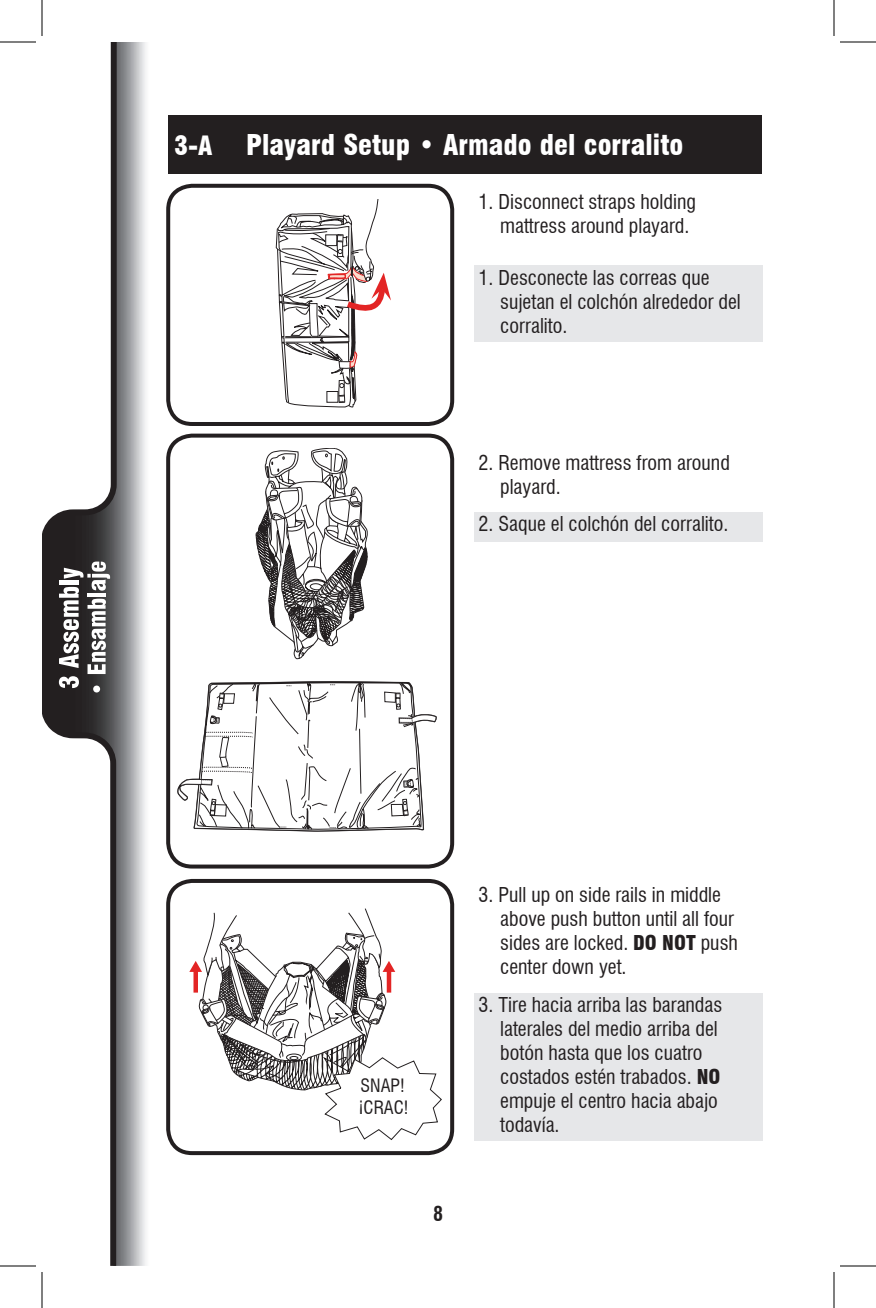
<style>
.page{position:relative;width:876px;height:1308px;background:#fff}
.page>*{position:absolute;margin:0;border:0;box-sizing:border-box;transform-origin:0 0}
.t1{font:900 condensed 28px "Swiss 721 BT";color:#fff}
.t2{font:condensed 20px/24px "Swiss 721 BT";color:#231f20}
.t3{font:700 condensed 20px "Swiss 721 BT";color:#231f20}
.t4{font:condensed 18px/21.6px "Swiss 721 BT";color:#231f20}
.s1{font-size:26px}
.s2{font-weight:900}
</style>
<div class="page">
<svg style="left:42px;top:42px;width:75px;height:1224px"></svg>
<div style="left:42px;top:536px;width:6px;height:173px;background:#231f20"></div>
<svg style="left:59px;top:562px;width:51px;height:131px"></svg>
<div style="left:166px;top:879px;width:288px;height:276px;border:4px solid #231f20;border-radius:24px"></div>
<div style="left:166px;top:434px;width:288px;height:435px;border:4px solid #231f20;border-radius:24px"></div>
<div style="left:168px;top:115px;width:594px;height:59px;background:#231f20"></div>
<div style="left:475px;top:993px;width:288px;height:147px;background:#e6e7e9"></div>
<div style="left:166px;top:184px;width:288px;height:242px;border:4px solid #231f20;border-radius:24px"></div>
<svg style="left:177px;top:681px;width:260px;height:151px"></svg>
<div style="left:475px;top:265px;width:288px;height:76px;background:#e6e7e9"></div>
<div style="left:475px;top:512px;width:288px;height:29px;background:#e6e7e9"></div>
<svg style="left:189px;top:908px;width:253px;height:232px"></svg>
<svg style="left:256px;top:448px;width:112px;height:211px"></svg>
<svg style="left:276px;top:200px;width:115px;height:207px"></svg>
<hr style="left:0;top:42px;width:36px;height:1px;background:#000">
<hr style="left:840px;top:42px;width:36px;height:1px;background:#000">
<hr style="left:0;top:1266px;width:36px;height:1px;background:#000">
<hr style="left:840px;top:1266px;width:36px;height:1px;background:#000">
<hr style="left:42px;top:0;width:1px;height:36px;background:#000">
<hr style="left:42px;top:1272px;width:1px;height:36px;background:#000">
<hr style="left:834px;top:0;width:1px;height:36px;background:#000">
<hr style="left:834px;top:1272px;width:1px;height:36px;background:#000">
<h1 class="t1" style="left:174px;top:128px;width:511px"><span class="s1">3-A</span> Playard Setup • Armado del corralito</h1>
<p class="t2" style="left:500px;top:190px;width:197px;text-indent:-22px">1. Disconnect straps holding mattress around playard.</p>
<p class="t2" style="left:500px;top:265px;width:242px;text-indent:-22px">1. Desconecte las correas que sujetan el colchón alrededor del corralito.</p>
<p class="t2" style="left:500px;top:451px;width:231px;text-indent:-22px">2. Remove mattress from around playard.</p>
<p class="t2" style="left:479px;top:512px;width:251px">2. Saque el colchón del corralito.</p>
<p class="t4" style="left:359px;top:1075px;width:51px">SNAP! ¡CRAC!</p>
<p class="t3" style="left:433px;top:1202px;width:11px">8</p>
<p class="t2" style="left:500px;top:883px;width:239px;text-indent:-22px">3. Pull up on side rails in middle above push button until all four sides are locked. <span class="s2">DO NOT</span> push center down yet.</p>
<p class="t2" style="left:500px;top:993px;width:224px;text-indent:-22px">3. Tire hacia arriba las barandas laterales del medio arriba del botón hasta que los cuatro costados estén trabados. <span class="s2">NO </span>empuje el centro hacia abajo todavía.</p>
</div>
